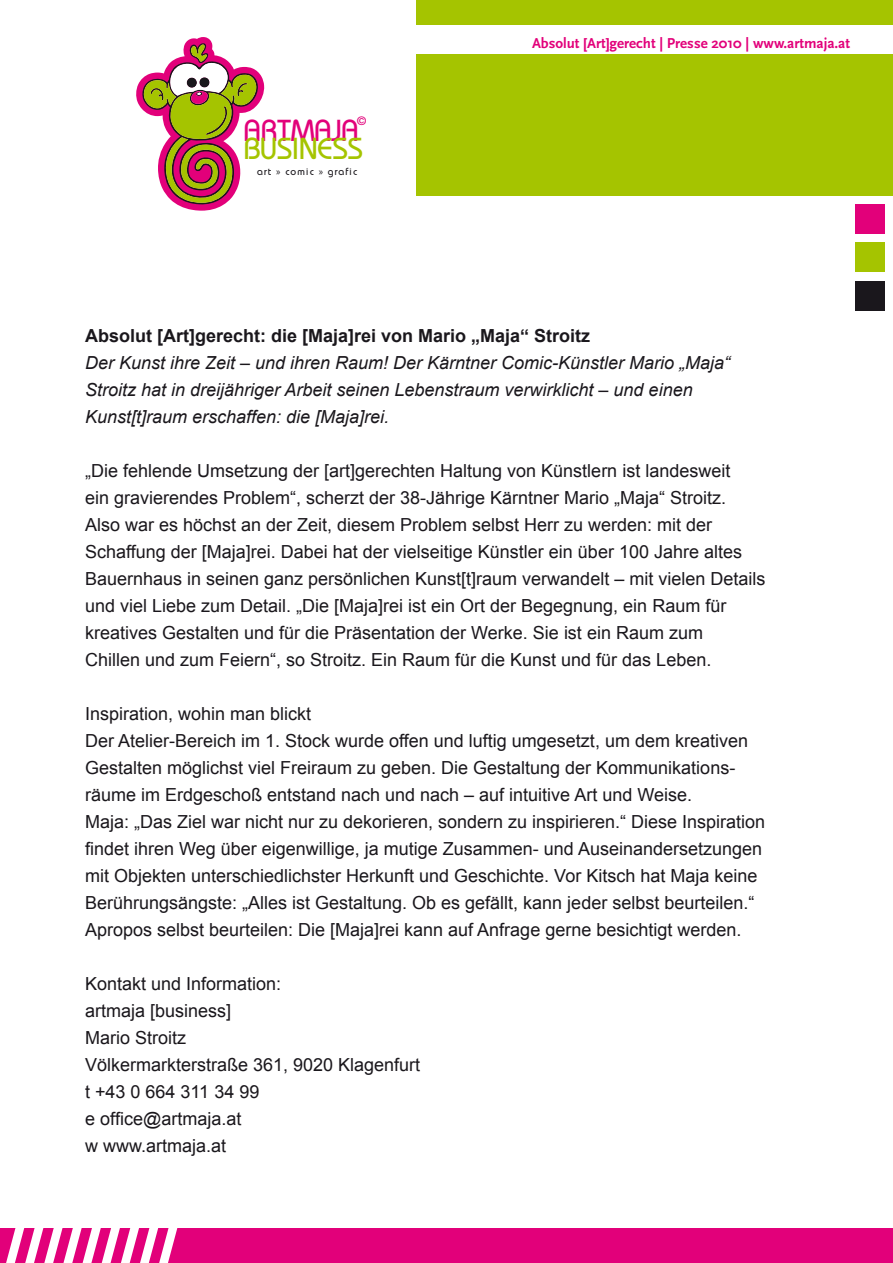
<style>
.page{position:relative;width:893px;height:1263px;background:#fff}
.page>*{position:absolute;margin:0;border:0;box-sizing:border-box;transform-origin:0 0}
.t1{font:500 30.3px "Bauhaus";color:#a5c400}
.t2{font:500 30.3px "Bauhaus";color:#e2007a}
.t3{font:18px/27px "Arial";color:#1a171c}
.t4{font:italic 18px/27px "Arial";color:#1a171c}
.t5{font:700 18px "Arial";color:#1a171c}
.t6{font:700 15px "Scala Sans";color:#e2007a}
.t7{font:500 12.15px "Bauhaus";color:#e2007a}
.t8{font:500 10.35px "Bauhaus";letter-spacing:.1em;color:#1a171c}
.s1{font-family:"Myriad Pro";font-weight:400}
</style>
<div class="page">
<div style="left:0;top:1229px;width:893px;height:34px;background:#e2007a"></div>
<svg style="left:136px;top:37px;width:129px;height:174px"></svg>
<div style="left:416px;top:0;width:477px;height:196px;background:#a5c400"></div>
<div style="left:415px;top:26px;width:478px;height:28px;background:#fff"></div>
<div style="left:855px;top:204px;width:29px;height:30px;background:#e2007a"></div>
<div style="left:855px;top:281px;width:29px;height:29px;background:#1a171c"></div>
<div style="left:855px;top:242px;width:29px;height:30px;background:#a5c400"></div>
<svg style="left:6px;top:1228px;width:172px;height:35px"></svg>
<p class="t7" style="left:357px;top:114px;width:11px">©</p>
<h1 class="t2" style="left:244px;top:112px;width:116px">ARTMAJA</h1>
<h1 class="t1" style="left:243px;top:131px;width:121px">BUSINESS</h1>
<p class="t8" style="left:257px;top:165px;width:101px">art <span class="s1">»</span> comic <span class="s1">»</span> grafic</p>
<p class="t6" style="left:532px;top:35px;width:319px">Absolut [Art]gerecht | Presse 2010 | www.artmaja.at</p>
<p class="t5" style="left:85px;top:324px;width:507px">Absolut [Art]gerecht: die [Maja]rei von Mario „Maja“ Stroitz</p>
<p class="t4" style="left:85px;top:349px;width:647px">Der Kunst ihre Zeit – und ihren Raum! Der Kärntner Comic-Künstler Mario „Maja“<br>Stroitz hat in dreijähriger Arbeit seinen Lebenstraum verwirklicht – und einen<br>Kunst[t]raum erschaffen: die [Maja]rei.</p>
<p class="t3" style="left:85px;top:457px;width:682px">„Die fehlende Umsetzung der [art]gerechten Haltung von Künstlern ist landesweit<br>ein gravierendes Problem“, scherzt der 38-Jährige Kärntner Mario „Maja“ Stroitz.<br>Also war es höchst an der Zeit, diesem Problem selbst Herr zu werden: mit der Schaffung der [Maja]rei. Dabei hat der vielseitige Künstler ein über 100 Jahre altes Bauernhaus in seinen ganz persönlichen Kunst[t]raum verwandelt – mit vielen Details und viel Liebe zum Detail. „Die [Maja]rei ist ein Ort der Begegnung, ein Raum für kreatives Gestalten und für die Präsentation der Werke. Sie ist ein Raum zum<br>Chillen und zum Feiern“, so Stroitz. Ein Raum für die Kunst und für das Leben.</p>
<p class="t3" style="left:85px;top:700px;width:682px">Inspiration, wohin man blickt<br>Der Atelier-Bereich im 1. Stock wurde offen und luftig umgesetzt, um dem kreativen Gestalten möglichst viel Freiraum zu geben. Die Gestaltung der Kommunikations&shy;räume im Erdgeschoß entstand nach und nach – auf intuitive Art und Weise.<br>Maja: „Das Ziel war nicht nur zu dekorieren, sondern zu inspirieren.“ Diese Inspiration findet ihren Weg über eigenwillige, ja mutige Zusammen- und Auseinandersetzungen mit Objekten unterschiedlichster Herkunft und Geschichte. Vor Kitsch hat Maja keine Berührungsängste: „Alles ist Gestaltung. Ob es gefällt, kann jeder selbst beurteilen.“ Apropos selbst beurteilen: Die [Maja]rei kann auf Anfrage gerne besichtigt werden.</p>
<p class="t3" style="left:85px;top:970px;width:337px">Kontakt und Information:<br>artmaja [business]<br>Mario Stroitz<br>Völkermarkterstraße 361, 9020 Klagenfurt t +43 0 664 311 34 99<br>e office@artmaja.at<br>w www.artmaja.at</p>
</div>
